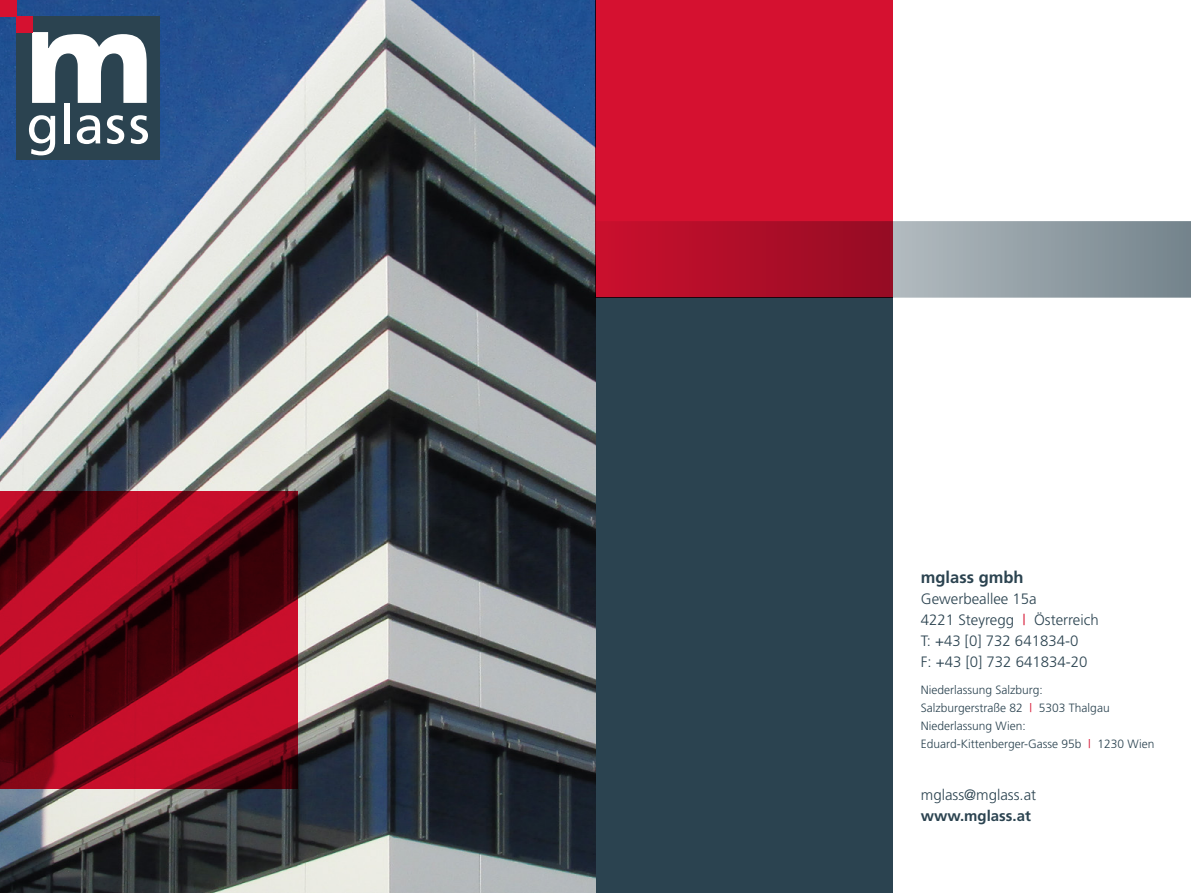
<style>
.page{position:relative;width:1191px;height:893px;background:#fff}
.page>*{position:absolute;margin:0;border:0;box-sizing:border-box;transform-origin:0 0}
.t1{font:700 16.5px "Frutiger";color:#2b4350}
.t2{font:300 15px/21px "Frutiger";color:#2b4350}
.t3{font:700 15px "Frutiger";color:#2b4350}
.t4{font:300 12px/18px "Frutiger";color:#2b4350}
.s1{color:#d51130}
</style>
<div class="page">
<div style="left:595px;top:298px;width:298px;height:595px;background:#2b4350"></div>
<img style="left:0;top:0;width:595px;height:893px">
<svg style="left:0;top:491px;width:298px;height:298px"></svg>
<div style="left:595px;top:0;width:298px;height:298px;background:#d51130"></div>
<div style="left:16px;top:16px;width:144px;height:144px;background:#2b4350"></div>
<svg style="left:32px;top:32px;width:115px;height:71px"></svg>
<svg style="left:29px;top:115px;width:26px;height:40px"></svg>
<div style="left:64px;top:103px;width:5px;height:40px;background:#fff"></div>
<svg style="left:77px;top:115px;width:23px;height:29px"></svg>
<svg style="left:107px;top:115px;width:17px;height:29px"></svg>
<svg style="left:131px;top:115px;width:17px;height:29px"></svg>
<div style="left:16px;top:16px;width:16px;height:16px;background:#d51130"></div>
<div style="left:0;top:0;width:16px;height:16px;background:#d51130"></div>
<svg style="left:595px;top:221px;width:596px;height:77px"></svg>
<h1 class="t1" style="left:921px;top:567px;width:104px">mglass gmbh</h1>
<p class="t2" style="left:921px;top:588px;width:179px">Gewerbeallee 15a<br>4221 Steyregg <span class="s1">|</span> Österreich<br>T: +43 [0] 732 641834-0<br>F: +43 [0] 732 641834-20</p>
<p class="t4" style="left:921px;top:681px;width:235px">Niederlassung Salzburg:<br>Salzburgerstraße 82 <span class="s1">|</span> 5303 Thalgau<br>Niederlassung Wien:<br>Eduard-Kittenberger-Gasse 95b <span class="s1">|</span> 1230 Wien</p>
<p class="t2" style="left:921px;top:784px;width:117px">mglass@mglass.at</p>
<p class="t3" style="left:921px;top:807px;width:112px">www.mglass.at</p>
</div>
